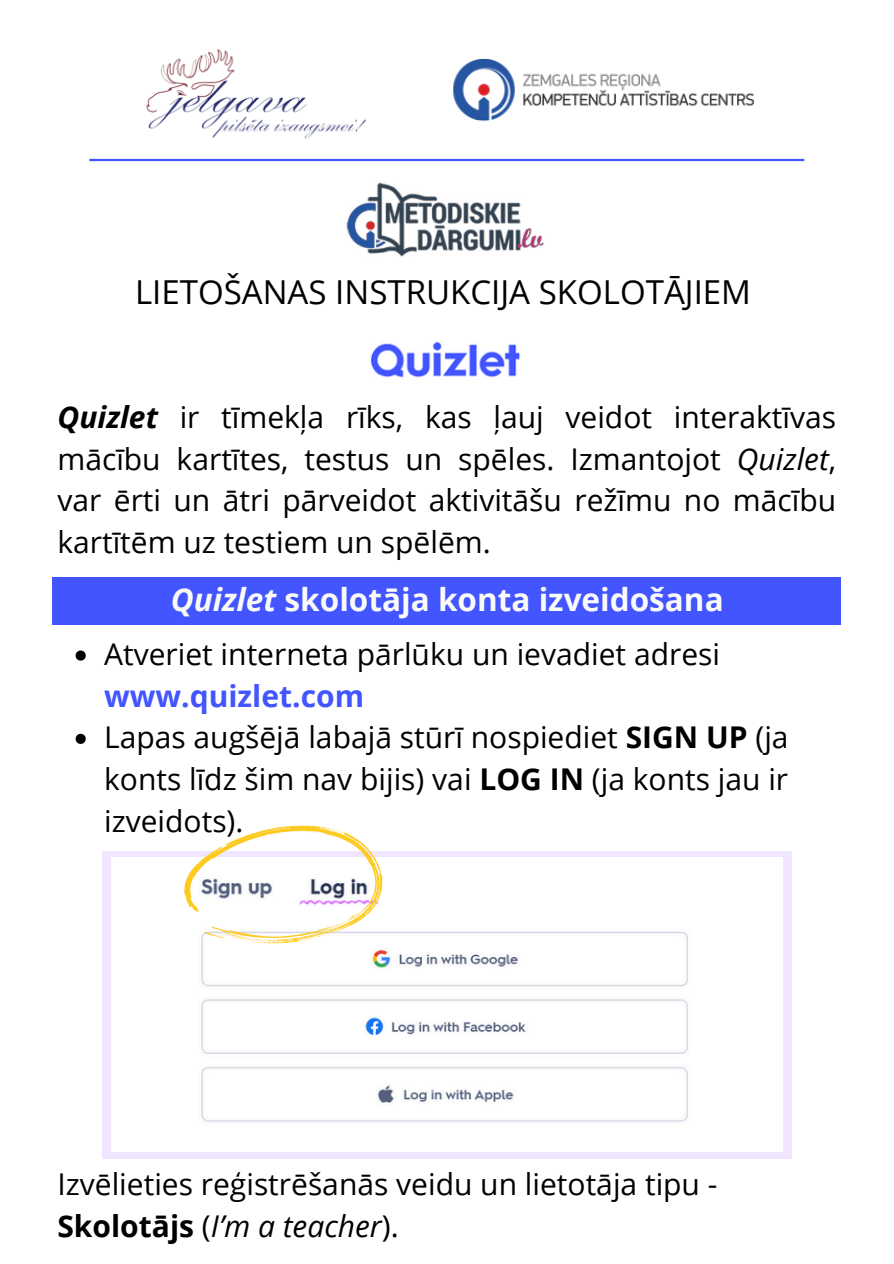
<style>
.page{position:relative;width:894px;height:1264px;background:#fff}
.page>*{position:absolute;margin:0;border:0;box-sizing:border-box;transform-origin:0 0}
.t1{font:33px "Open Sans";color:#000}
.t2{font:700 31.5px "Open Sans";color:#fafafa}
.t3{font:30px/41.7px "Open Sans";color:#000;text-align:justify}
.s1{font-weight:700;font-style:italic}
.s2{font-style:italic}
.s3{font-weight:700;color:#4255ff}
.s4{font-weight:700}
</style>
<div class="page">
<img style="left:110px;top:49px;width:292px;height:110px">
<img style="left:447px;top:58px;width:312px;height:101px">
<hr style="left:89px;top:159px;width:715px;height:2px;background:#4255ff">
<img style="left:346px;top:182px;width:198px;height:75px">
<img style="left:370px;top:341px;width:150px;height:37px">
<div style="left:52px;top:577px;width:788px;height:47px;background:#4255ff"></div>
<svg style="left:76px;top:650px;width:10px;height:10px"></svg>
<svg style="left:76px;top:733px;width:10px;height:11px"></svg>
<div style="left:102px;top:851px;width:689px;height:307px;background:#f0e6ff"></div>
<div style="left:111px;top:857px;width:671px;height:294px;background:#fff"></div>
<svg style="left:184px;top:825px;width:198px;height:118px"></svg>
<p class="t1" style="left:135px;top:269px;width:617px">LIETOŠANAS INSTRUKCIJA SKOLOTĀJIEM</p>
<p class="t3" style="left:57px;top:395px;width:780px"><span class="s1">Quizlet</span> ir tīmekļa rīks, kas ļauj veidot interaktīvas mācību kartītes, testus un spēles. Izmantojot <span class="s2">Quizlet</span>, var ērti un ātri pārveidot aktivitāšu režīmu no mācību kartītēm uz testiem un spēlēm.</p>
<p class="t2" style="left:171px;top:577px;width:554px"><span class="s2">Quizlet</span> skolotāja konta izveidošana</p>
<p class="t3" style="left:104px;top:632px;width:617px">Atveriet interneta pārlūku un ievadiet adresi <span class="s3">www.quizlet.com</span></p>
<h1 class="t3" style="left:104px;top:716px;width:685px">Lapas augšējā labajā stūrī nospiediet <span class="s4">SIGN UP</span> (ja konts līdz šim nav bijis) vai <span class="s4">LOG IN</span> (ja konts jau ir izveidots).</h1>
<p class="t3" style="left:57px;top:1162px;width:661px">Izvēlieties reģistrēšanās veidu un lietotāja tipu -<br><span class="s4">Skolotājs</span> (<span class="s2">I’m a teacher</span>).</p>
</div>
